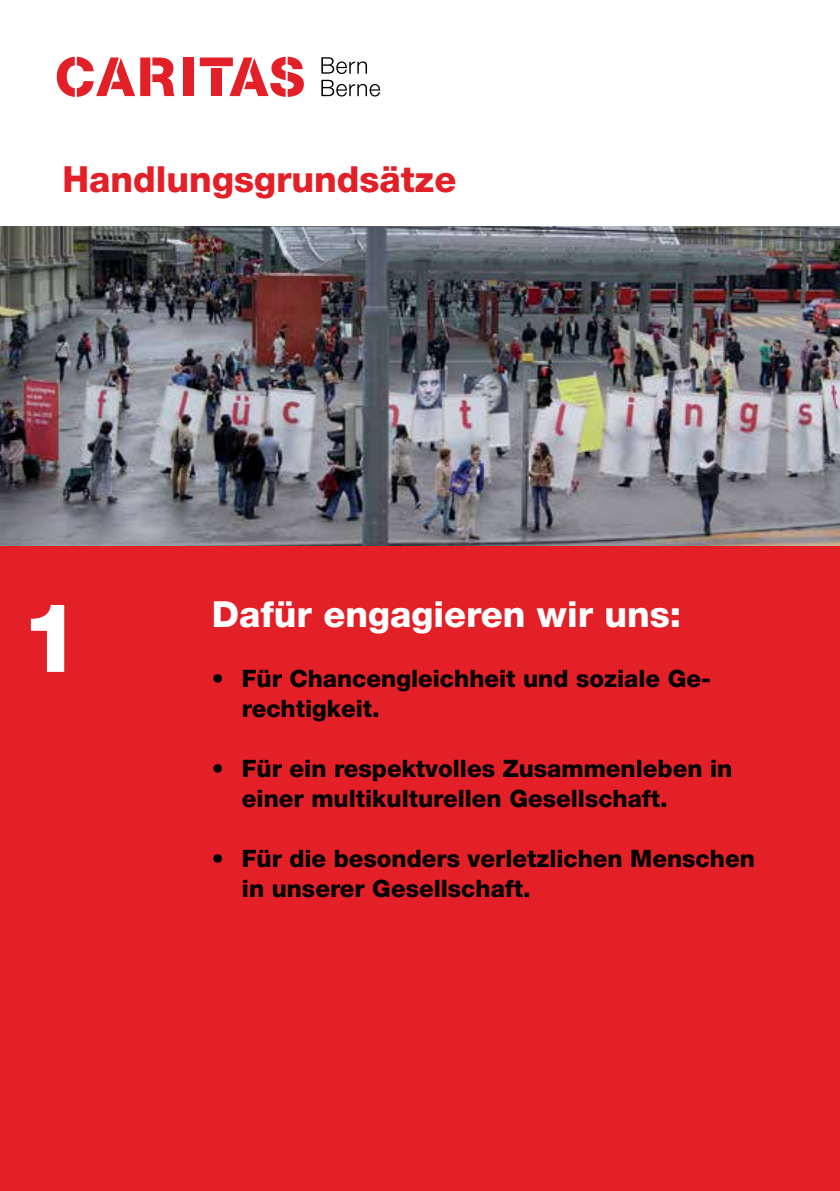
<style>
.page{position:relative;width:840px;height:1191px;background:#fff}
.page>*{position:absolute;margin:0;border:0;box-sizing:border-box;transform-origin:0 0}
.t1{font:800 96px "Helvetica Neue";color:#fff}
.t2{font:800 36px "Helvetica Neue";color:#fff}
.t3{font:800 36px "Helvetica Neue";color:#e31f27}
.t4{font:800 24px/30px "Helvetica Neue";color:#000}
</style>
<div class="page">
<img style="left:0;top:227px;width:839px;height:319px">
<div style="left:0;top:546px;width:839px;height:645px;background:#e31f27"></div>
<svg style="left:321px;top:57px;width:46px;height:17px"></svg>
<svg style="left:321px;top:80px;width:59px;height:16px"></svg>
<div style="left:183px;top:57px;width:10px;height:39px;background:#e31f27"></div>
<svg style="left:57px;top:57px;width:117px;height:40px"></svg>
<svg style="left:200px;top:57px;width:104px;height:40px"></svg>
<h2 class="t3" style="left:62px;top:158px;width:395px">Handlungsgrundsätze</h2>
<h1 class="t1" style="left:21px;top:580px;width:62px">1</h1>
<h2 class="t2" style="left:212px;top:592px;width:470px">Dafür engagieren wir uns:</h2>
<p class="t4" style="left:242px;top:663px;width:470px;text-indent:-30px">• Für Chancengleichheit und soziale Ge&shy;rechtigkeit.</p>
<p class="t4" style="left:242px;top:753px;width:491px;text-indent:-30px">• Für ein respektvolles Zusammenleben in einer multikulturellen -Gesellschaft.</p>
<p class="t4" style="left:242px;top:843px;width:514px;text-indent:-30px">• Für die besonders verletzlichen Menschen in unserer Gesellschaft.</p>
</div>
